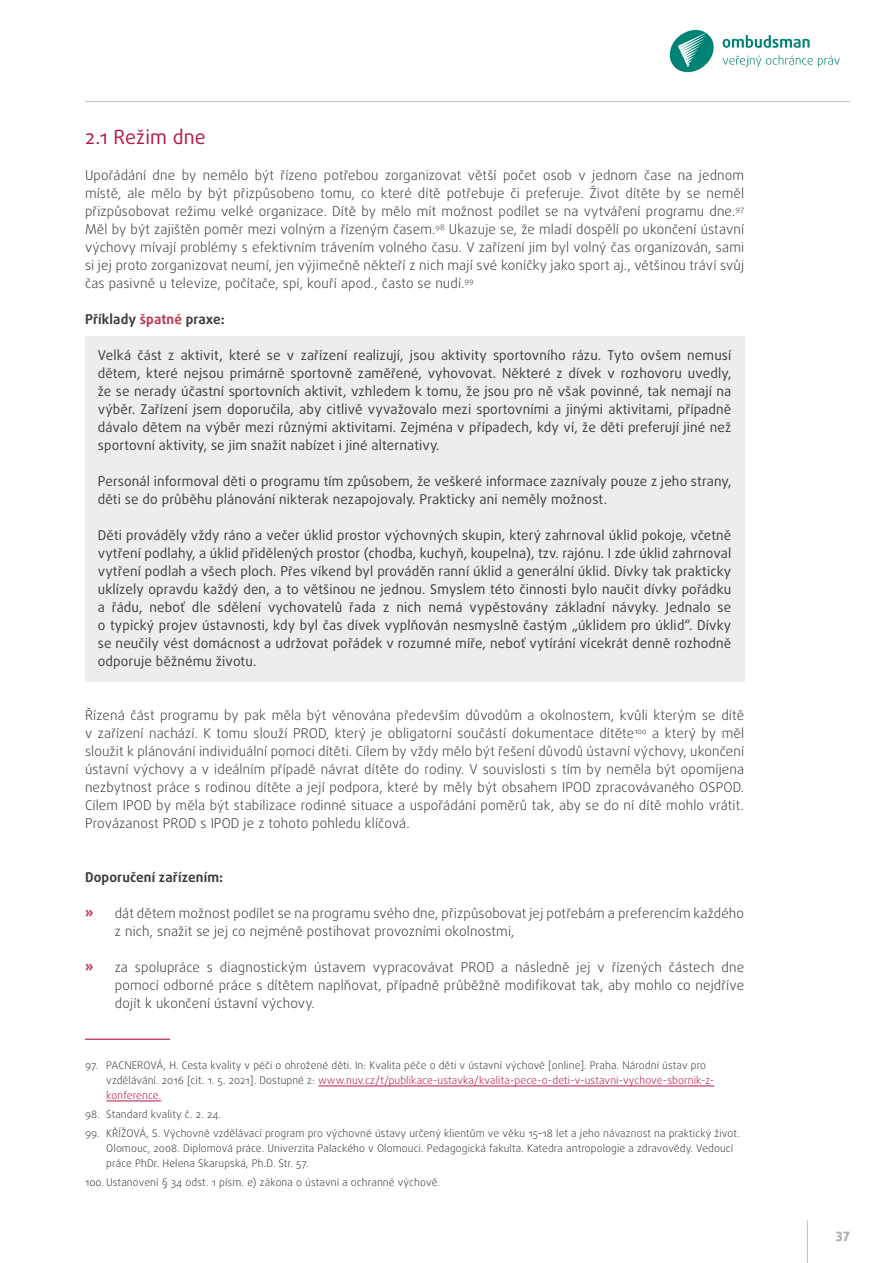
<style>
.page{position:relative;width:893px;height:1263px;background:#fff}
.page>*{position:absolute;margin:0;border:0;box-sizing:border-box;transform-origin:0 0}
.Nadpis-H3{font:19.5px "Daxline Pro";letter-spacing:.01em;color:#b81643}
.normal_text{font:300 13.5px/18px "Daxline Pro";letter-spacing:.01em;color:#3c3c3b;text-align:justify}
.box-spatny{font:13.5px/18px "Daxline Pro";letter-spacing:.01em;color:#3c3c3b;text-align:justify}
.normal_text-2{font:13.5px "Daxline Pro Bold 2";letter-spacing:.01em;color:#3c3c3b}
.t1{font:13.5px "Daxline Pro Extra Bold 2";color:#b3b2b2}
.t2{font:300 10.5px/15px "Daxline Pro";letter-spacing:.01em;color:#3c3c3b}
.s1{font-family:"Daxline Pro";font-weight:700;color:#be344f}
.s2{font-family:"Daxline Pro Light 2";font-weight:400}
.s3{color:#b81643}
</style>
<div class="page">
<hr style="left:807px;top:1220px;width:1px;height:43px;background:#c6c6c6">
<svg style="left:670px;top:30px;width:44px;height:42px"></svg>
<svg style="left:723px;top:35px;width:87px;height:13px"></svg>
<svg style="left:723px;top:55px;width:117px;height:12px"></svg>
<hr style="left:85px;top:101px;width:765px;height:1px;background:#c6c6c6">
<hr style="left:318px;top:1086px;width:396px;height:1px;background:#b81643">
<hr style="left:106px;top:1101px;width:55px;height:1px;background:#b81643">
<hr style="left:85px;top:1039px;width:85px;height:1px;background:#b81643">
<div style="left:85px;top:337px;width:659px;height:129px;background:#ededed"></div>
<div style="left:85px;top:463px;width:659px;height:57px;background:#ededed"></div>
<div style="left:85px;top:517px;width:659px;height:165px;background:#ededed"></div>
<p class="Nadpis-H3" style="left:85px;top:124px;width:122px">2.1 Režim dne</p>
<p class="normal_text" style="left:85px;top:166px;width:661px">Upořádání dne by nemělo být řízeno potřebou zorganizovat větší počet osob v jednom čase na jednom místě, ale mělo by být přizpůsobeno tomu, co které dítě potřebuje či preferuje. Život dítěte by se neměl přizpůsobovat režimu velké organizace. Dítě by mělo mít možnost podílet se na vytváření programu dne.<sup>97<br></sup>Měl by být zajištěn poměr mezi volným a řízeným časem.<sup>98</sup> Ukazuje se, že mladí dospělí po ukončení ústavní výchovy mívají problémy s efektivním trávením volného času. V zařízení jim byl volný čas organizován, sami si jej proto zorganizovat neumí, jen výjimečně někteří z nich mají své koníčky jako sport aj., většinou tráví svůj čas pasivně u televize, počítače, spí, kouří apod., často se nudí.<sup>99</sup></p>
<p class="normal_text-2" style="left:85px;top:310px;width:141px">Příklady <span class="s1">špatné</span> praxe:</p>
<p class="box-spatny" style="left:98px;top:346px;width:635px">Velká část z aktivit, které se v zařízení realizují, jsou aktivity sportovního rázu. Tyto ovšem nemusí dětem, které nejsou primárně sportovně zaměřené, vyhovovat. Některé z dívek v rozhovoru uvedly, že se nerady účastní sportovních aktivit, vzhledem k tomu, že jsou pro ně však povinné, tak nemají na výběr. Zařízení jsem doporučila, aby citlivě vyvažovalo mezi sportovními a jinými aktivitami, případně dávalo dětem na výběr mezi různými aktivitami. Zejména v případech, kdy ví, že děti preferují jiné než sportovní aktivity, se jim snažit nabízet i jiné alternativy.</p>
<p class="box-spatny" style="left:98px;top:472px;width:635px">Personál informoval děti o programu tím způsobem, že veškeré informace zaznívaly pouze z jeho strany, děti se do průběhu plánování nikterak nezapojovaly. Prakticky ani neměly možnost.</p>
<p class="box-spatny" style="left:98px;top:526px;width:635px">Děti prováděly vždy ráno a večer úklid prostor výchovných skupin, který zahrnoval úklid pokoje, včetně vytření podlahy, a úklid přidělených prostor (chodba, kuchyň, koupelna), tzv. rajónu. I zde úklid zahrnoval vytření podlah a všech ploch. Přes víkend byl prováděn ranní úklid a generální úklid. Dívky tak prakticky uklízely opravdu každý den, a to většinou ne jednou. Smyslem této činnosti bylo naučit dívky pořádku a řádu, neboť dle sdělení vychovatelů řada z nich nemá vypěstovány základní návyky. Jednalo se o typický projev ústavnosti, kdy byl čas dívek vyplňován nesmyslně častým „úklidem pro úklid“. Dívky se neučily vést domácnost a udržovat pořádek v rozumné míře, neboť vytírání vícekrát denně rozhodně odporuje běžnému životu.</p>
<p class="normal_text" style="left:85px;top:706px;width:661px">Řízená část programu by pak měla být věnována především důvodům a okolnostem, kvůli kterým se dítě v zařízení nachází. K tomu slouží PROD, který je obligatorní součástí dokumentace dítěte<sup>100</sup> a který by měl sloužit k plánování individuální pomoci dítěti. Cílem by vždy mělo být řešení důvodů ústavní výchovy, ukončení ústavní výchovy a v ideálním případě návrat dítěte do rodiny. V souvislosti s tím by neměla být opomíjena nezbytnost práce s rodinou dítěte a její podpora, které by měly být obsahem IPOD zpracovávaného OSPOD.<br>Cílem IPOD by měla být stabilizace rodinné situace a uspořádání poměrů tak, aby se do ní dítě mohlo vrátit.<br>Provázanost PROD s IPOD je z tohoto pohledu klíčová.</p>
<p class="normal_text-2" style="left:85px;top:868px;width:140px">Doporučení zařízením:</p>
<p class="normal_text" style="left:115px;top:904px;width:631px">dát dětem možnost podílet se na programu svého dne, přizpůsobovat jej potřebám a preferencím každého z nich, snažit se jej co nejméně postihovat provozními okolnostmi,</p>
<p class="normal_text" style="left:115px;top:958px;width:631px">za spolupráce s diagnostickým ústavem vypracovávat PROD a následně jej v řízených částech dne pomocí odborné práce s dítětem naplňovat, případně průběžně modifikovat tak, aby mohlo co nejdříve dojít k ukončení ústavní výchovy.</p>
<p class="t2" style="left:106px;top:1057px;width:608px;text-indent:-21px"><span class="s2">97.</span> PACNEROVÁ, H. Cesta kvality v péči o ohrožené děti. In: Kvalita péče o děti v ústavní výchově [online]. Praha. Národní ústav pro vzdělávání. 2016 [cit. 1. 5. 2021]. Dostupné z: <span class="s3">www.nuv.cz/t/publikace‑ustavka/kvalita‑pece‑o- deti‑v-ustavni‑vychove‑sbornik‑z&shy;konference.</span></p>
<p class="t2" style="left:85px;top:1107px;width:138px"><span class="s2">98.</span> Standard kvality č. 2. 24.</p>
<p class="t2" style="left:106px;top:1126px;width:635px;text-indent:-21px"><span class="s2">99.</span> KŘÍŽOVÁ, S. Výchovně vzdělávací program pro výchovné ústavy určený klientům ve věku 15–18 let a jeho návaznost na praktický život.<br>Olomouc, 2008. Diplomová práce. Univerzita Palackého v Olomouci. Pedagogická fakulta. Katedra antropologie a zdravovědy. Vedoucí práce PhDr. Helena Skarupská, Ph.D. Str. 57.</p>
<p class="t2" style="left:85px;top:1175px;width:356px"><span class="s2">100.</span> Ustanovení § 34 odst. 1 písm. e) zákona o ústavní a ochranné výchově.</p>
<p class="t1" style="left:836px;top:1225px;width:16px">37</p>
</div>
